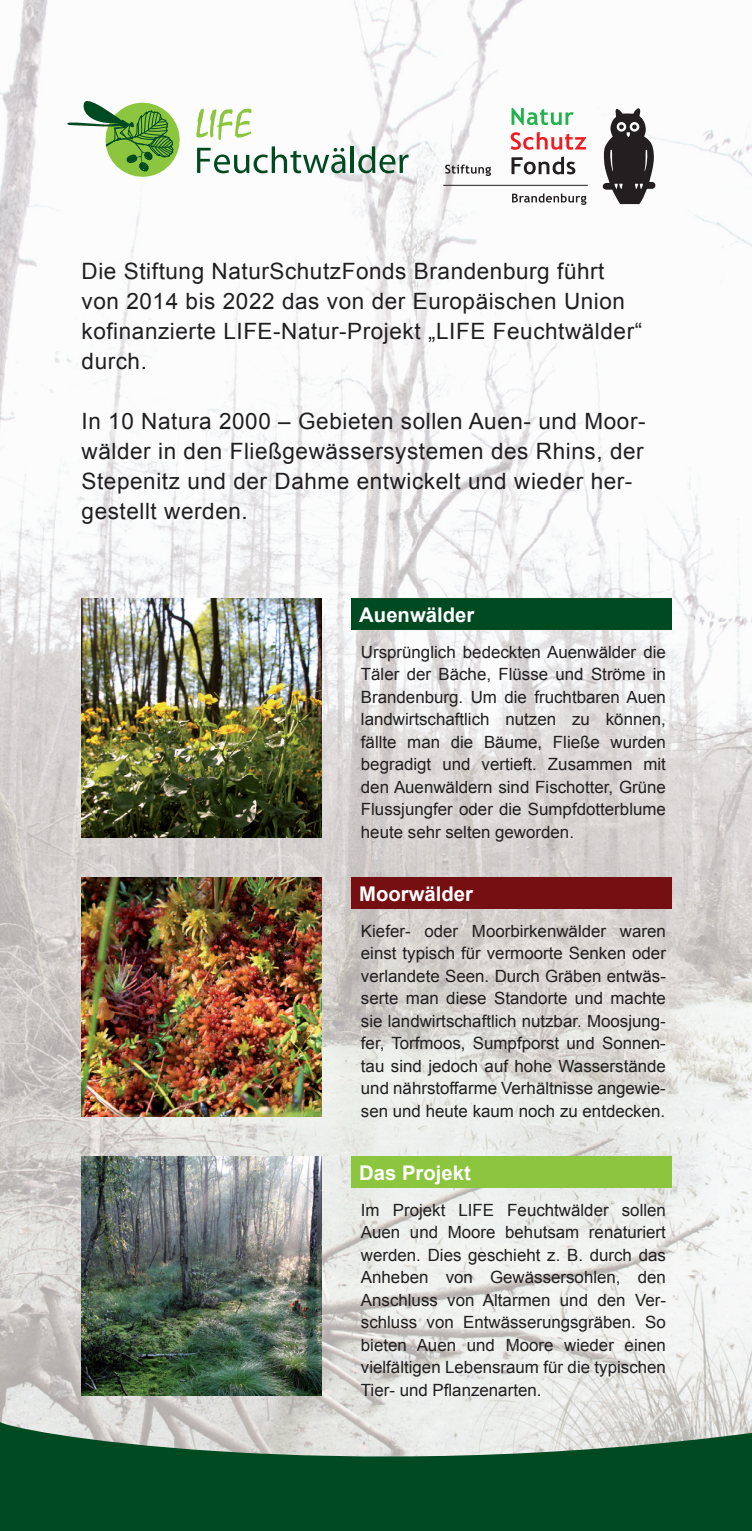
<style>
.page{position:relative;width:752px;height:1531px;background:#fff}
.page>*{position:absolute;margin:0;border:0;box-sizing:border-box;transform-origin:0 0}
.t1{font:22.5px/30px "Arial";letter-spacing:.025em;color:#201e20}
.t2{font:700 20.25px "Arial";color:#fff}
.t3{font:17px/22.5px "Arial";color:#201e20;text-align:justify}
</style>
<div class="page">
<img style="left:0;top:0;width:751px;height:1417px">
<svg style="left:0;top:1417px;width:751px;height:114px;background:#3b7153"></svg>
<img style="left:81px;top:877px;width:240px;height:239px">
<img style="left:81px;top:1156px;width:240px;height:239px">
<div style="left:351px;top:877px;width:320px;height:32px;background:#760f11"></div>
<div style="left:351px;top:1156px;width:320px;height:32px;background:#8bc63e"></div>
<div style="left:351px;top:598px;width:320px;height:32px;background:#004a22"></div>
<img style="left:81px;top:598px;width:240px;height:239px">
<svg style="left:445px;top:165px;width:46px;height:11px"></svg>
<svg style="left:511px;top:108px;width:62px;height:17px"></svg>
<svg style="left:510px;top:132px;width:75px;height:18px"></svg>
<svg style="left:511px;top:156px;width:64px;height:18px"></svg>
<hr style="left:443px;top:185px;width:144px;height:1px;background:#231f20">
<svg style="left:511px;top:193px;width:75px;height:12px"></svg>
<svg style="left:602px;top:108px;width:53px;height:96px"></svg>
<svg style="left:196px;top:109px;width:55px;height:31px"></svg>
<svg style="left:197px;top:146px;width:148px;height:27px"></svg>
<hr style="left:350px;top:146px;width:4px;height:27px;background:#004a22">
<svg style="left:358px;top:146px;width:50px;height:27px"></svg>
<svg style="left:67px;top:101px;width:117px;height:76px"></svg>
<h1 class="t1" style="left:81px;top:256px;width:562px">Die Stiftung NaturSchutzFonds Brandenburg führt von 2014 bis 2022 das von der Europäischen Union kofinanzierte LIFE-Natur-Projekt „LIFE Feuchtwälder“ durch.</h1>
<h1 class="t1" style="left:81px;top:406px;width:565px">In 10 Natura 2000 – Gebieten sollen Auen- und Moor&shy;wälder in den Fließgewässersystemen des Rhins, der Stepenitz und der Dahme entwickelt und wieder her&shy;gestellt werden.</h1>
<p class="t2" style="left:359px;top:601px;width:116px">Auenwälder</p>
<p class="t3" style="left:361px;top:640px;width:306px">Ursprünglich bedeckten Auenwälder die Täler der Bäche, Flüsse und Ströme in Brandenburg. Um die fruchtbaren Auen landwirtschaftlich nutzen zu können, fällte man die Bäume, Fließe wurden begradigt und vertieft. Zusammen mit den Auenwäldern sind Fischotter, Grüne Flussjungfer oder die Sumpfdotterblume heute sehr selten geworden.</p>
<p class="t2" style="left:359px;top:880px;width:115px">Moorwälder</p>
<p class="t3" style="left:361px;top:919px;width:306px">Kiefer- oder Moorbirkenwälder waren einst typisch für vermoorte Senken oder verlandete Seen. Durch Gräben entwäs&shy;serte man diese Standorte und machte sie landwirtschaftlich nutzbar. Moosjung&shy;fer, Torfmoos, Sumpfporst und Sonnen&shy;tau sind jedoch auf hohe Wasserstände und nährstoffarme Verhältnisse angewie&shy;sen und heute kaum noch zu entdecken.</p>
<p class="t2" style="left:359px;top:1159px;width:113px">Das Projekt</p>
<p class="t3" style="left:361px;top:1198px;width:306px">Im Projekt LIFE Feuchtwälder sollen Auen und Moore behutsam renaturiert werden. Dies geschieht z. B. durch das Anheben von Gewässersohlen, den Anschluss von Altarmen und den Ver&shy;schluss von Entwässerungsgräben. So bieten Auen und Moore wieder einen vielfältigen Lebensraum für die typischen Tier- und Pflanzenarten.</p>
</div>
